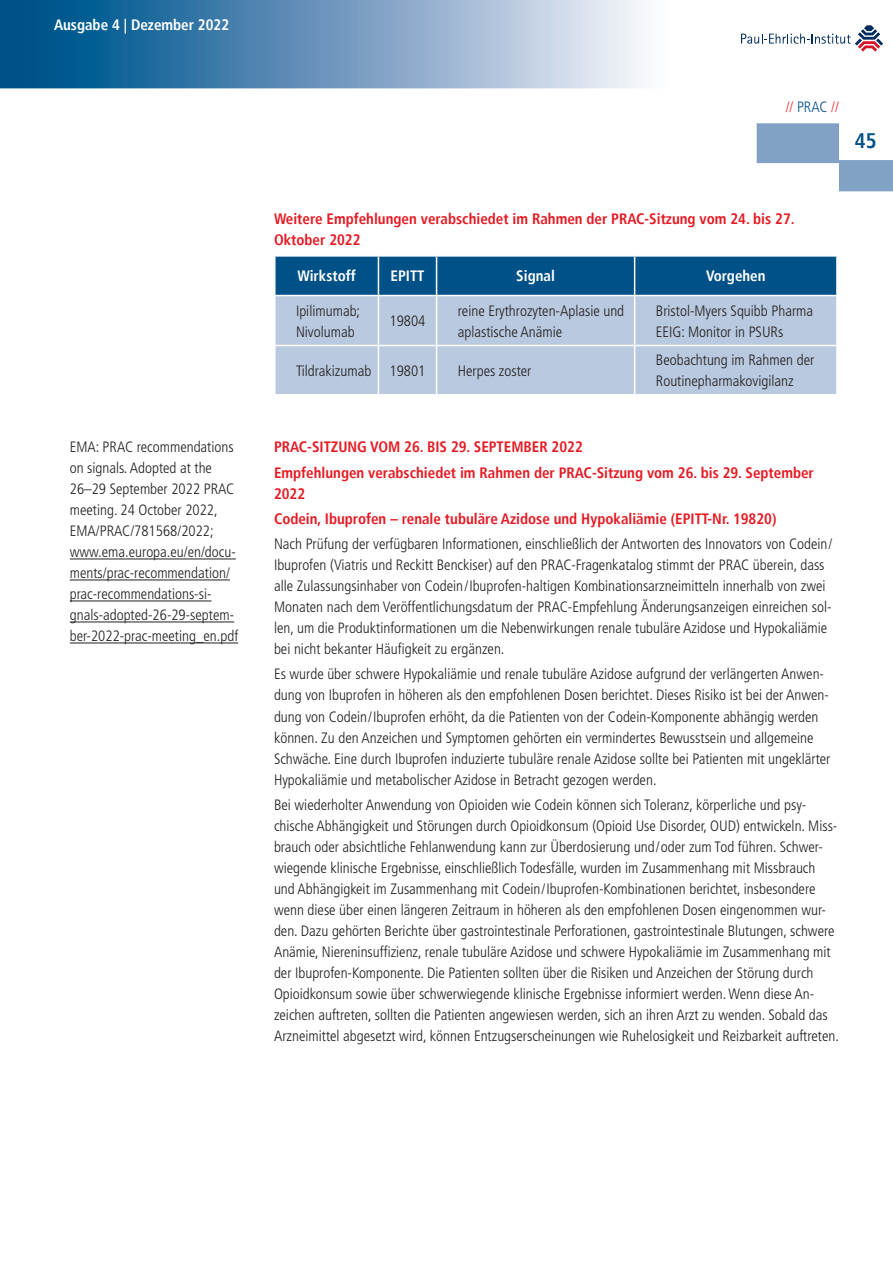
<style>
.page{position:relative;width:893px;height:1263px;background:#fff}
.page>*{position:absolute;margin:0;border:0;box-sizing:border-box;transform-origin:0 0}
.t1{font:700 condensed 21px "Frutiger";color:#005187}
.t2{font:300 condensed 15px/21px "Frutiger LT";color:#231f20}
.t3{font:700 condensed 15px/25.2px "Frutiger";color:#e51a23}
.t4{font:700 condensed 15px "Frutiger";color:#fff}
.t5{font:300 condensed 15px "Frutiger LT";color:#e51a23}
.s1{color:#005187}
</style>
<div class="page">
<div style="left:757px;top:123px;width:82px;height:40px;background:#81a1c5;border:2px solid #81a1c5"></div>
<div style="left:839px;top:160px;width:54px;height:31px;background:#81a1c5"></div>
<svg style="left:741px;top:25px;width:142px;height:27px"></svg>
<svg style="left:0;top:0;width:646px;height:88px;background:#6b98bd"></svg>
<hr style="left:70px;top:559px;width:166px;height:1px;background:#231f20">
<hr style="left:70px;top:580px;width:160px;height:1px;background:#231f20">
<hr style="left:70px;top:601px;width:142px;height:1px;background:#231f20">
<hr style="left:70px;top:622px;width:164px;height:1px;background:#231f20">
<hr style="left:70px;top:643px;width:168px;height:1px;background:#231f20">
<div style="left:276px;top:257px;width:560px;height:38px;background:#005187"></div>
<div style="left:276px;top:296px;width:560px;height:98px;background:#b9c9df"></div>
<hr style="left:378px;top:257px;width:1px;height:38px;background:#fff">
<hr style="left:436px;top:257px;width:1px;height:38px;background:#fff">
<hr style="left:634px;top:257px;width:1px;height:38px;background:#fff">
<hr style="left:378px;top:296px;width:1px;height:49px;background:#fff">
<hr style="left:436px;top:296px;width:1px;height:49px;background:#fff">
<hr style="left:634px;top:296px;width:1px;height:49px;background:#fff">
<hr style="left:274px;top:345px;width:104px;height:1px;background:#fff">
<hr style="left:378px;top:345px;width:59px;height:1px;background:#fff">
<hr style="left:378px;top:346px;width:1px;height:48px;background:#fff">
<hr style="left:437px;top:345px;width:198px;height:1px;background:#fff">
<hr style="left:436px;top:346px;width:1px;height:48px;background:#fff">
<hr style="left:635px;top:345px;width:203px;height:1px;background:#fff">
<hr style="left:634px;top:346px;width:1px;height:48px;background:#fff">
<p class="t4" style="left:54px;top:16px;width:177px">Ausgabe 4 | Dezember 2022</p>
<p class="t2" style="left:70px;top:437px;width:170px">EMA: PRAC recommendations on signals. Adopted at the<br>26–29 September 2022 PRAC meeting. 24 October 2022,<br>EMA/PRAC/781568/2022; www.ema.europa.eu/en/docu&shy;ments/prac-recommendation/ prac-recommendations-si&shy;gnals-adopted-26-29-septem&shy;ber-2022-prac-meeting_en.pdf</p>
<p class="t5" style="left:786px;top:98px;width:55px">// <span class="s1">PRAC</span> //</p>
<h1 class="t1" style="left:855px;top:128px;width:23px">45</h1>
<p class="t3" style="left:274px;top:208px;width:522px;line-height:21px">Weitere Empfehlungen verabschiedet im Rahmen der PRAC-Sitzung vom 24. bis 27.<br>Oktober 2022</p>
<p class="t4" style="left:297px;top:267px;width:60px">Wirkstoff</p>
<p class="t4" style="left:391px;top:267px;width:35px">EPITT</p>
<p class="t4" style="left:516px;top:267px;width:40px">Signal</p>
<p class="t4" style="left:706px;top:267px;width:61px">Vorgehen</p>
<p class="t2" style="left:296px;top:300px;width:66px">Ipilimumab;<br>Nivolumab</p>
<p class="t2" style="left:389px;top:311px;width:38px">19804</p>
<p class="t2" style="left:458px;top:300px;width:168px">reine Erythrozyten-Aplasie und aplastische Anämie</p>
<p class="t2" style="left:656px;top:300px;width:159px">Bristol-Myers Squibb Pharma<br>EEIG: Monitor in PSURs</p>
<p class="t2" style="left:296px;top:360px;width:131px">Tildrakizumab 19801</p>
<p class="t2" style="left:458px;top:360px;width:75px">Herpes zoster</p>
<p class="t2" style="left:656px;top:350px;width:160px">Beobachtung im Rahmen der<br>Routinepharmakovigilanz</p>
<p class="t3" style="left:274px;top:435px;width:541px">PRAC-SITZUNG VOM 26. BIS 29. SEPTEMBER 2022<br>Empfehlungen verabschiedet im Rahmen der PRAC-Sitzung vom 26. bis 29. September</p>
<p class="t3" style="left:274px;top:481px;width:504px">2022<br>Codein, Ibuprofen – renale tubuläre Azidose und Hypokaliämie (EPITT-Nr. 19820)</p>
<p class="t2" style="left:274px;top:534px;width:560px">Nach Prüfung der verfügbaren Informationen, einschließlich der Antworten des Innovators von Codein/ Ibuprofen (Viatris und Reckitt Benckiser) auf den PRAC-Fragenkatalog stimmt der PRAC überein, dass alle Zulassungsinhaber von Codein/Ibuprofen-haltigen Kombinationsarzneimitteln innerhalb von zwei Monaten nach dem Veröffentlichungsdatum der PRAC-Empfehlung Änderungsanzeigen einreichen sol&shy;len, um die Produktinformationen um die Nebenwirkungen renale tubuläre Azidose und Hypokaliämie bei nicht bekanter Häufigkeit zu ergänzen.</p>
<p class="t2" style="left:274px;top:664px;width:558px">Es wurde über schwere Hypokaliämie und renale tubuläre Azidose aufgrund der verlängerten Anwen&shy;dung von Ibuprofen in höheren als den empfohlenen Dosen berichtet. Dieses Risiko ist bei der Anwen&shy;dung von Codein/Ibuprofen erhöht, da die Patienten von der Codein-Komponente abhängig werden können. Zu den Anzeichen und Symptomen gehörten ein vermindertes Bewusstsein und allgemeine Schwäche. Eine durch Ibuprofen induzierte tubuläre renale Azidose sollte bei Patienten mit ungeklärter Hypokaliämie und metabolischer Azidose in Betracht gezogen werden.</p>
<p class="t2" style="left:274px;top:794px;width:566px">Bei wiederholter Anwendung von Opioiden wie Codein können sich Toleranz, körperliche und psy&shy;chische Abhängigkeit und Störungen durch Opioidkonsum (Opioid Use Disorder, OUD) entwickeln. Miss&shy;brauch oder absichtliche Fehlanwendung kann zur Überdosierung und/oder zum Tod führen. Schwer&shy;wiegende klinische Ergebnisse, einschließlich Todesfälle, wurden im Zusammenhang mit Missbrauch und Abhängigkeit im Zusammenhang mit Codein/Ibuprofen-Kombinationen berichtet, insbesondere wenn diese über einen längeren Zeitraum in höheren als den empfohlenen Dosen eingenommen wur&shy;den. Dazu gehörten Berichte über gastrointestinale Perforationen, gastrointestinale Blutungen, schwere Anämie, Niereninsuffizienz, renale tubuläre Azidose und schwere Hypokaliämie im Zusammenhang mit der Ibuprofen-Komponente. Die Patienten sollten über die Risiken und Anzeichen der Störung durch Opioidkonsum sowie über schwerwiegende klinische Ergebnisse informiert werden. Wenn diese An&shy;zeichen auftreten, sollten die Patienten angewiesen werden, sich an ihren Arzt zu wenden. Sobald das Arzneimittel abgesetzt wird, können Entzugserscheinungen wie Ruhelosigkeit und Reizbarkeit auftreten.</p>
</div>
